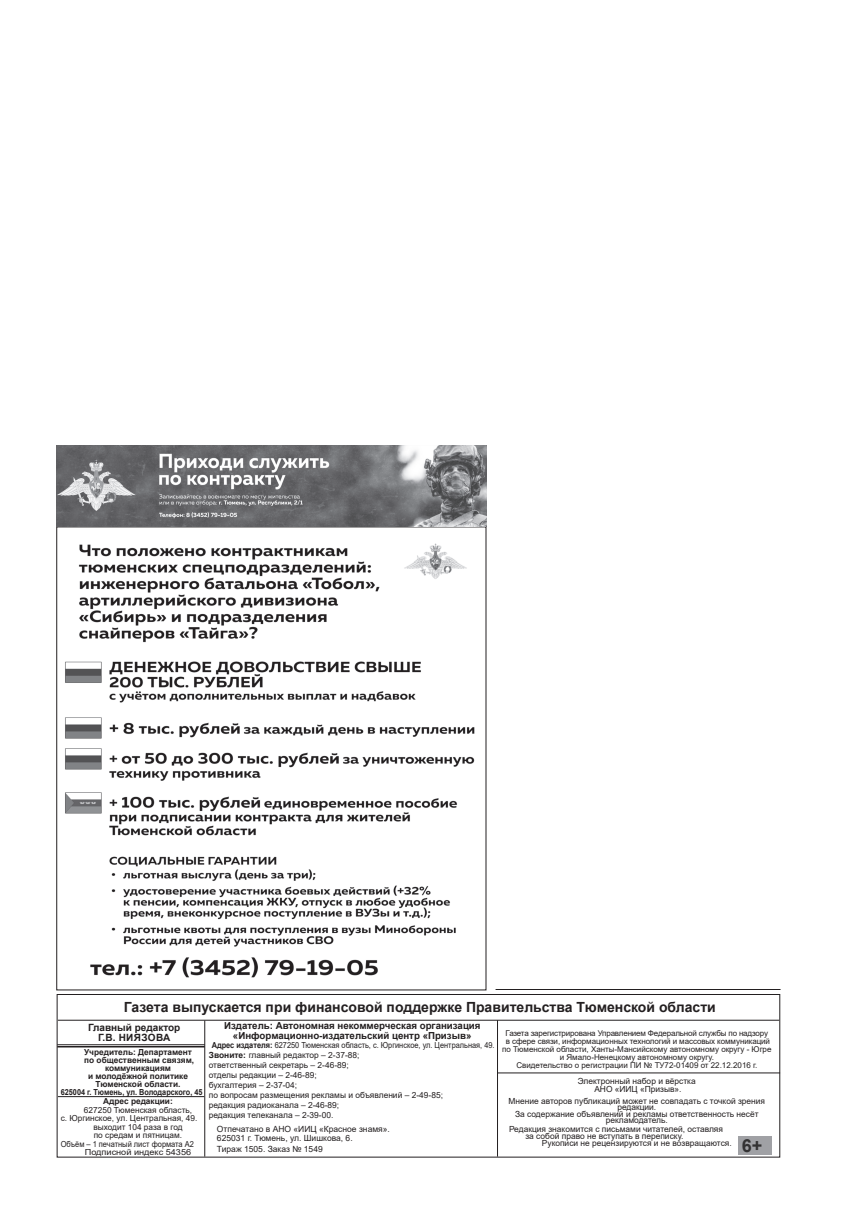
<style>
.page{position:relative;width:851px;height:1228px;background:#fff}
.page>*{position:absolute;margin:0;border:0;box-sizing:border-box;transform-origin:0 0}
.t1{font:700 18px "Arial";color:#333233}
.t2{font:700 14px "Arial";color:#231f20}
.t3{font:700 10px/10px "Arial";color:#231f20;text-align:center}
.t4{font:700 9.7px/10px "Arial";color:#231f20;text-align:center}
.t5{font:8.5px/8.8px "Arial";color:#231f20}
.t6{font:8.4px/10px "Arial";color:#231f20;text-align:center}
.t7{font:700 8.3px "Arial";color:#231f20}
.t8{font:8.3px "Arial";color:#231f20}
.t9{font:8.3px "Arial";color:#231f20;scale:.89 1}
.t10{font:700 8.3px "Arial";color:#231f20;scale:.88 1}
.t11{font:8.3px "Arial";color:#231f20;scale:.9 1}
.t12{font:8.3px "Arial";color:#231f20;scale:1.1 1}
.t13{font:8px/8px "Arial";letter-spacing:-.01em;color:#231f20;text-align:center}
.s1{font-weight:700}
</style>
<div class="page">
<div style="left:57px;top:994px;width:723px;height:163px;border:1px solid #231f20"></div>
<div style="left:738px;top:1135px;width:33px;height:19px;background:#a0a1a5"></div>
<hr style="left:204px;top:1020px;width:1px;height:136px;background:#231f20">
<hr style="left:497px;top:1020px;width:1px;height:136px;background:#231f20">
<hr style="left:58px;top:1096px;width:146px;height:1px;background:#231f20">
<hr style="left:57px;top:1044px;width:148px;height:1px;background:#231f20">
<hr style="left:57px;top:1045px;width:148px;height:2px;background:#231f20">
<hr style="left:58px;top:1019px;width:721px;height:1px;background:#231f20">
<hr style="left:498px;top:1072px;width:282px;height:1px;background:#231f20">
<img style="left:56px;top:445px;width:430px;height:544px">
<h2 class="t2" style="left:124px;top:997px;width:593px">Газета выпускается при финансовой поддержке Правительства Тюменской области</h2>
<p class="t3" style="left:88px;top:1022px;width:94px">Главный редактор<br>Г.В. НИЯЗОВА</p>
<p class="t4" style="left:224px;top:1020px;width:258px">Издатель: Автономная некоммерческая организация «Информационно-издательский центр «Призыв»</p>
<p class="t9" style="left:212px;top:1039px;width:319px"><span class="s1">Адрес издателя:</span> 627250 Тюменская область, с. Юргинское, ул. Центральная, 49.</p>
<p class="t6" style="left:209px;top:1050px;width:236px;text-align:left"><span class="s1">Звоните:</span> главный редактор – 2-37-88;<br>ответственный секретарь – 2-46-89;<br>отделы редакции – 2-46-89;<br>бухгалтерия – 2-37-04;<br>по вопросам размещения рекламы и объявлений – 2-49-85; редакция радиоканала – 2-46-89;<br>редакция телеканала – 2-39-00.</p>
<p class="t13" style="left:502px;top:1028px;width:271px">Газета зарегистрирована Управлением Федеральной службы по надзору<br>в сфере связи, информационных технологий и массовых коммуникаций по Тюменской области, Ханты-Мансийскому автономному округу - Югре и Ямало-Ненецкому автономному округу.<br>Свидетельство о регистрации ПИ № ТУ72-01409 от 22.12.2016 г.</p>
<p class="t6" style="left:577px;top:1076px;width:119px;line-height:8px">Электронный набор и вёрстка<br>АНО «ИИЦ «Призыв».</p>
<p class="t6" style="left:508px;top:1098px;width:258px;line-height:6.2px">Мнение авторов публикаций может не совпадать с точкой зрения редакции.<br>За содержание объявлений и рекламы ответственность несёт рекламодатель.</p>
<p class="t6" style="left:525px;top:1126px;width:199px;line-height:6.6px;text-align:left;text-indent:-16px">Редакция знакомится с письмами читателей, оставляя за собой право не вступать в переписку.</p>
<p class="t6" style="left:541px;top:1137px;width:191px">Рукописи не рецензируются и не возвращаются.</p>
<p class="t7" style="left:84px;top:1046px;width:109px">Учредитель: Департамент</p>
<p class="t7" style="left:84px;top:1054px;width:111px">по общественным связям,</p>
<p class="t7" style="left:105px;top:1062px;width:67px">коммуникациям</p>
<p class="t7" style="left:88px;top:1070px;width:101px">и молодёжной политике</p>
<p class="t7" style="left:96px;top:1078px;width:86px">Тюменской области.</p>
<p class="t10" style="left:61px;top:1086px;width:162px">625004 г. Тюмень, ул. Володарского, 45</p>
<p class="t7" style="left:103px;top:1095px;width:71px">Адрес редакции:</p>
<p class="t8" style="left:84px;top:1104px;width:110px">627250 Тюменская область,</p>
<p class="t8" style="left:61px;top:1112px;width:138px">с. Юргинское, ул. Центральная, 49.</p>
<p class="t8" style="left:93px;top:1121px;width:91px">выходит 104 раза в год</p>
<p class="t8" style="left:94px;top:1129px;width:90px">по средам и пятницам.</p>
<p class="t11" style="left:61px;top:1138px;width:149px">Объём – 1 печатный лист формата А2</p>
<p class="t12" style="left:85px;top:1146px;width:98px">Подписной индекс 54356</p>
<p class="t5" style="left:217px;top:1124px;width:174px">Отпечатано в АНО «ИИЦ «Красное знамя».<br>625031 г. Тюмень, ул. Шишкова, 6.</p>
<p class="t5" style="left:217px;top:1144px;width:107px">Тираж 1505. Заказ № 1549</p>
<h1 class="t1" style="left:741px;top:1133px;width:22px">6+</h1>
</div>
